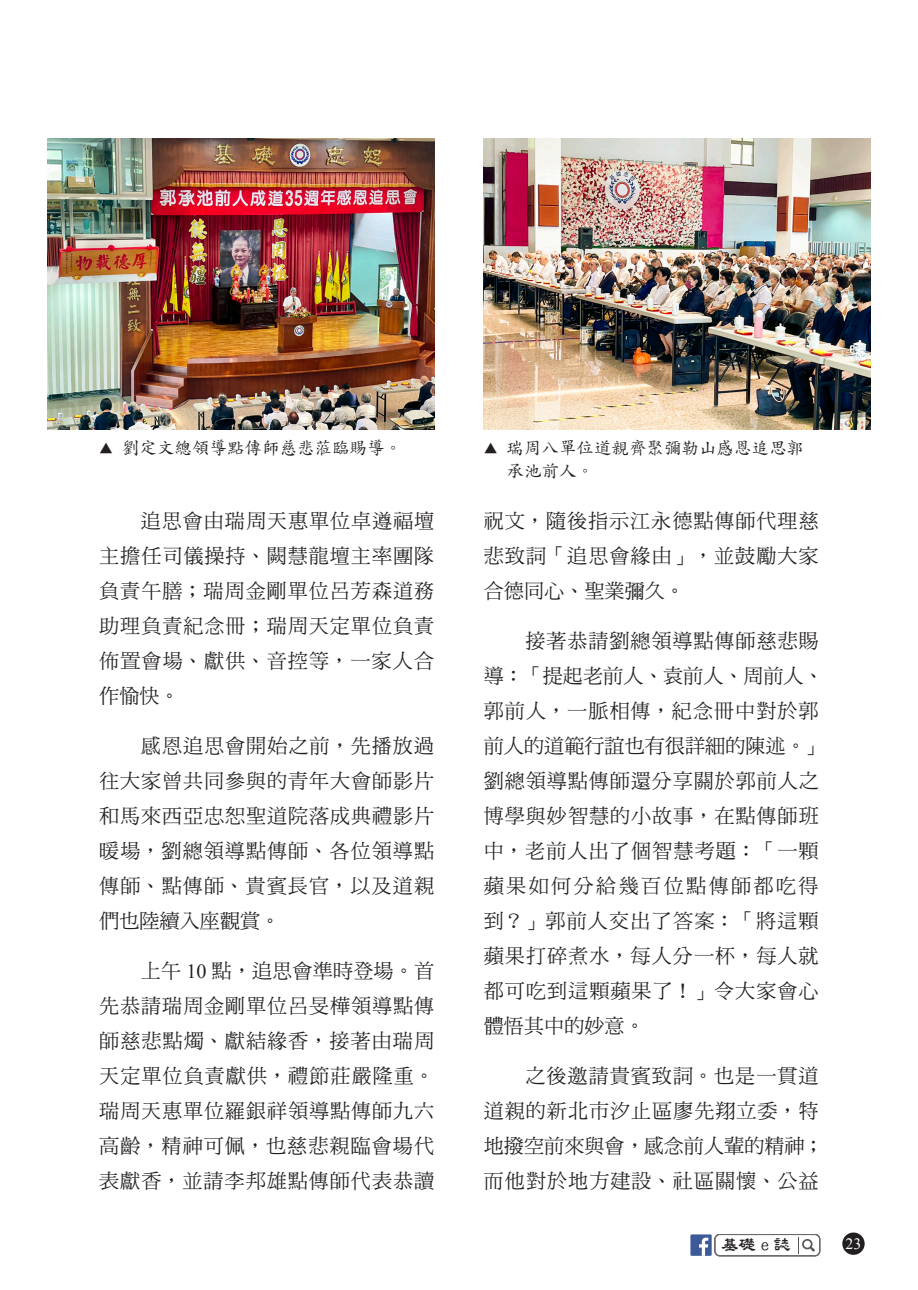
<style>
.page{position:relative;width:918px;height:1290px;background:#fff}
.page>*{position:absolute;margin:0;border:0;box-sizing:border-box;transform-origin:0 0}
._03_內文樣式{font:20.12px/35px "DF Ming Std W5";letter-spacing:.045em;color:#231f20;text-align:justify}
.照片說明{font:17.5px/22.8px "DF Kai Shu Std W5";color:#231f20}
.t1{font:700 17.5px "AR Li Shu B5";color:#231f20}
.t2{font:15.75px "Times New Roman";color:#fff}
.s1{font-size:14px}
.s2{font-family:"Times New Roman"}
</style>
<div class="page">
<div style="left:842px;top:1232px;width:22px;height:23px;background:#231f20;border-radius:50%"></div>
<svg style="left:798px;top:1237px;width:17px;height:16px"></svg>
<div style="left:690px;top:1234px;width:21px;height:22px;background:#3c5a99"></div>
<svg style="left:699px;top:1237px;width:9px;height:19px"></svg>
<div style="left:715px;top:1234px;width:105px;height:22px;border:1px solid #57585a;border-radius:5px"></div>
<div style="left:715px;top:1234px;width:104px;height:21px;border:1px solid #57585a;border-radius:5px"></div>
<img style="left:47px;top:139px;width:387px;height:290px">
<img style="left:484px;top:139px;width:387px;height:290px">
<p class="照片說明" style="left:99px;top:436px;width:304px"><span class="s1">▲</span> 劉定文總領導點傳師慈悲蒞臨賜導。</p>
<p class="照片說明" style="left:506px;top:436px;width:299px;text-indent:-23px"><span class="s1">▲</span> 瑞周八單位道親齊聚彌勒山感恩追思郭承池前人。</p>
<p class="_03_內文樣式" style="left:99px;top:503px;width:336px;text-indent:42px">追思會由瑞周天惠單位卓遵福壇主擔任司儀操持、闕慧龍壇主率團隊負責午膳；瑞周金剛單位呂芳森道務助理負責紀念冊；瑞周天定單位負責佈置會場、獻供、音控等，一家人合作愉快。</p>
<p class="_03_內文樣式" style="left:99px;top:728px;width:336px;text-indent:42px">感恩追思會開始之前，先播放過往大家曾共同參與的青年大會師影片和馬來西亞忠恕聖道院落成典禮影片暖場，劉總領導點傳師、各位領導點傳師、點傳師、貴賓長官，以及道親們也陸續入座觀賞。</p>
<p class="_03_內文樣式" style="left:99px;top:953px;width:336px;text-indent:42px">上午 <span class="s2">10</span> 點，追思會準時登場。首先恭請瑞周金剛單位呂旻樺領導點傳師慈悲點燭、獻結緣香，接著由瑞周天定單位負責獻供，禮節莊嚴隆重。瑞周天惠單位羅銀祥領導點傳師九六高齡，精神可佩，也慈悲親臨會場代表獻香，並請李邦雄點傳師代表恭讀</p>
<p class="_03_內文樣式" style="left:484px;top:503px;width:336px">祝文，隨後指示江永德點傳師代理慈悲致詞「追思會緣由」，並鼓勵大家合德同心、聖業彌久。</p>
<p class="_03_內文樣式" style="left:484px;top:623px;width:341px;text-align:left;text-indent:42px">接著恭請劉總領導點傳師慈悲賜導：「提起老前人、袁前人、周前人、郭前人，一脈相傳，紀念冊中對於郭前人的道範行誼也有很詳細的陳述。」劉總領導點傳師還分享關於郭前人之博學與妙智慧的小故事，在點傳師班中，老前人出了個智慧考題：「一顆蘋果如何分給幾百位點傳師都吃得到？」郭前人交出了答案：「將這顆蘋果打碎煮水，每人分一杯，每人就都可吃到這顆蘋果了！」令大家會心體悟其中的妙意。</p>
<p class="_03_內文樣式" style="left:484px;top:1058px;width:341px;text-align:left;text-indent:42px">之後邀請貴賓致詞。也是一貫道道親的新北市汐止區廖先翔立委，特地撥空前來與會，感念前人輩的精神；而他對於地方建設、社區關懷、公益</p>
<p class="t1" style="left:721px;top:1236px;width:71px">基礎e誌</p>
<p class="t2" style="left:845px;top:1232px;width:17px">23</p>
</div>
